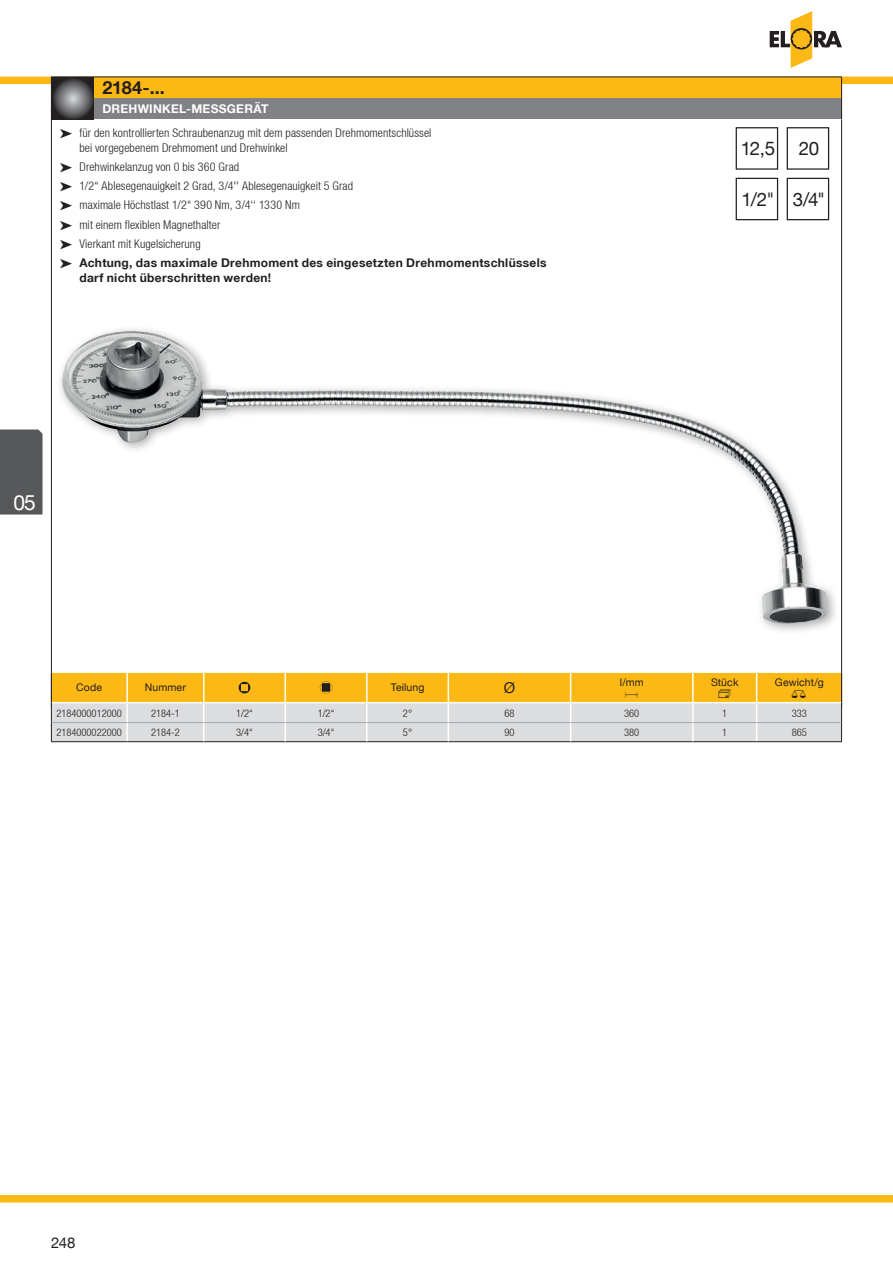
<style>
.page{position:relative;width:893px;height:1263px;background:#fff}
.page>*{position:absolute;margin:0;border:0;box-sizing:border-box;transform-origin:0 0}
.t1{font:21px "Helvetica Neue LT";color:#fff}
.t2{font:18.75px "Helvetica Neue LT";color:#231f20}
.Kopf_Nr{font:700 18px "Helvetica Neue LT";color:#231f20}
.Code___Elopikto{font:15px "Helvetica Neue LT";color:#231f20}
.t3{font:300 condensed 12px/15px "Helvetica Neue LT";letter-spacing:.005em;color:#231f20}
.t4{font:700 12px/15px "Helvetica Neue LT";letter-spacing:.025em;color:#231f20}
.Kopf_Bezeichnung{font:700 12px "Helvetica Neue LT";letter-spacing:.025em;color:#fff}
.Text{font:300 condensed 10.5px "Helvetica Neue LT";color:#231f20}
.Code___Elopikto-2{font:10.5px/12px "Helvetica Neue LT";letter-spacing:.01em;color:#231f20;text-align:center}
.s1{font-family:"Tooltime"}
.s2{font-family:"elopikto 2013"}
</style>
<div class="page">
<div style="left:0;top:429px;width:43px;height:85px;background:#57585a"></div>
<svg style="left:770px;top:11px;width:72px;height:57px"></svg>
<div style="left:0;top:1195px;width:893px;height:7px;background:#fcb814"></div>
<div style="left:0;top:77px;width:893px;height:7px;background:#fcb814"></div>
<div style="left:94px;top:77px;width:748px;height:21px;background:#fcb814"></div>
<div style="left:94px;top:98px;width:748px;height:21px;background:#808285"></div>
<svg style="left:51px;top:77px;width:1px;height:42px"></svg>
<hr style="left:94px;top:77px;width:748px;height:1px;background:#231f20">
<svg style="left:841px;top:77px;width:1px;height:42px"></svg>
<hr style="left:841px;top:119px;width:1px;height:588px;background:#231f20">
<hr style="left:51px;top:119px;width:1px;height:588px;background:#231f20">
<svg style="left:52px;top:77px;width:42px;height:42px"></svg>
<svg style="left:51px;top:673px;width:791px;height:69px"></svg>
<div style="left:56px;top:325px;width:784px;height:311px;background:#231f20;opacity:.35"></div>
<img style="left:62px;top:331px;width:345px;height:113px">
<div style="left:787px;top:178px;width:42px;height:42px;border:1px solid #231f20"></div>
<div style="left:736px;top:178px;width:42px;height:42px;border:1px solid #231f20"></div>
<div style="left:787px;top:127px;width:42px;height:43px;border:1px solid #231f20"></div>
<div style="left:736px;top:127px;width:42px;height:43px;border:1px solid #231f20"></div>
<p class="Kopf_Nr" style="left:102px;top:76px;width:64px">2184-...</p>
<p class="Kopf_Bezeichnung" style="left:102px;top:101px;width:167px">DREHWINKEL-MESSGERÄT</p>
<p class="t3" style="left:79px;top:125px;width:353px">für den kontrollierten Schraubenanzug mit dem passenden Drehmomentschlüssel bei vorgegebenem Drehmoment und Drehwinkel</p>
<p class="t3" style="left:79px;top:159px;width:161px">Drehwinkelanzug von 0 bis 360 Grad</p>
<p class="t3" style="left:79px;top:178px;width:275px">1/2“ Ablesegenauigkeit 2 Grad, 3/4'' Ablesegenauigkeit 5 Grad</p>
<p class="t3" style="left:79px;top:197px;width:222px">maximale Höchstlast 1/2“ 390 Nm, 3/4‘‘ 1330 Nm</p>
<p class="t3" style="left:79px;top:217px;width:142px">mit einem flexiblen Magnethalter</p>
<p class="t3" style="left:79px;top:236px;width:123px">Vierkant mit Kugelsicherung</p>
<p class="t4" style="left:79px;top:255px;width:469px">Achtung, das maximale Drehmoment des eingesetzten Drehmomentschlüssels darf nicht überschritten werden!</p>
<p class="t2" style="left:741px;top:137px;width:36px">12,5</p>
<p class="t2" style="left:799px;top:137px;width:22px">20</p>
<p class="t2" style="left:741px;top:188px;width:34px">1/2"</p>
<p class="t2" style="left:793px;top:188px;width:34px">3/4"</p>
<h1 class="t1" style="left:13px;top:489px;width:24px">05</h1>
<p class="Code___Elopikto-2" style="left:76px;top:681px;width:27px">Code</p>
<p class="Code___Elopikto-2" style="left:145px;top:681px;width:43px">Nummer</p>
<p class="Code___Elopikto-2" style="left:391px;top:681px;width:35px">Teilung</p>
<p class="Code___Elopikto" style="left:504px;top:678px;width:13px">Ø</p>
<p class="Code___Elopikto-2" style="left:620px;top:676px;width:25px">l/mm<br><span class="s1">T</span></p>
<p class="Code___Elopikto-2" style="left:711px;top:676px;width:29px">Stück<br><span class="s2">U</span></p>
<p class="Code___Elopikto-2" style="left:775px;top:676px;width:50px">Gewicht/g<br><span class="s2">V</span></p>
<p class="Text" style="left:56px;top:707px;width:67px">2184000012000</p>
<p class="Text" style="left:151px;top:707px;width:30px">2184-1</p>
<p class="Text" style="left:236px;top:707px;width:18px">1/2“</p>
<p class="Text" style="left:318px;top:707px;width:18px">1/2“</p>
<p class="Text" style="left:403px;top:707px;width:11px">2°</p>
<p class="Text" style="left:504px;top:707px;width:12px">68</p>
<p class="Text" style="left:624px;top:707px;width:17px">360</p>
<p class="Text" style="left:722px;top:707px;width:7px">1</p>
<p class="Text" style="left:792px;top:707px;width:17px">333</p>
<p class="Text" style="left:56px;top:726px;width:67px">2184000022000</p>
<p class="Text" style="left:151px;top:726px;width:30px">2184-2</p>
<p class="Text" style="left:236px;top:726px;width:18px">3/4“</p>
<p class="Text" style="left:318px;top:726px;width:18px">3/4“</p>
<p class="Text" style="left:403px;top:726px;width:11px">5°</p>
<p class="Text" style="left:504px;top:726px;width:12px">90</p>
<p class="Text" style="left:624px;top:726px;width:17px">380</p>
<p class="Text" style="left:722px;top:726px;width:7px">1</p>
<p class="Text" style="left:792px;top:726px;width:17px">865</p>
<p class="Code___Elopikto" style="left:51px;top:1234px;width:26px">248</p>
</div>
